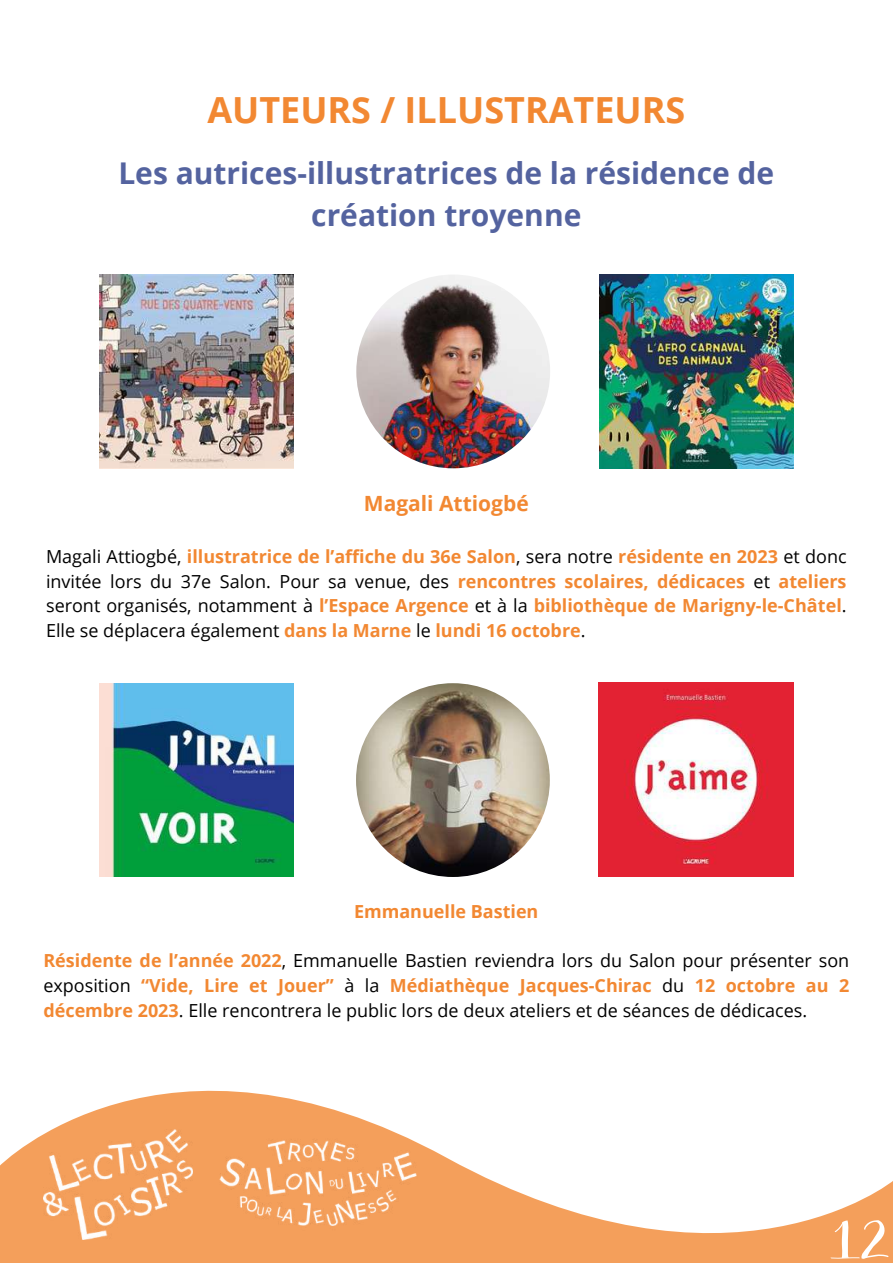
<style>
.page{position:relative;width:893px;height:1264px;background:#fff}
.page>*{position:absolute;margin:0;border:0;box-sizing:border-box;transform-origin:0 0}
.t1{font:700 36px "Open Sans";color:#f28832}
.t2{font:700 30px/41.5px "Open Sans";color:#54639f;text-align:center}
.t3{font:700 21px "Open Sans";color:#f28832}
.t4{font:700 18px/24.8px "Open Sans";color:#f28832;text-align:justify}
.t5{font:18px/24.8px "Open Sans";color:#000;text-align:justify}
.s1{font-weight:400;color:#000}
.s2{font-weight:700;color:#f28832}
</style>
<div class="page">
<svg style="left:0;top:1090px;width:892px;height:172px"></svg>
<img style="left:208px;top:1129px;width:220px;height:110px">
<img style="left:43px;top:1129px;width:150px;height:110px">
<img style="left:356px;top:683px;width:194px;height:194px;border-radius:50%">
<img style="left:599px;top:682px;width:194px;height:195px">
<img style="left:99px;top:683px;width:194px;height:194px">
<img style="left:356px;top:274px;width:194px;height:194px;border-radius:50%">
<img style="left:599px;top:274px;width:194px;height:194px">
<img style="left:100px;top:274px;width:193px;height:194px">
<svg style="left:830px;top:1220px;width:58px;height:38px"></svg>
<h1 class="t1" style="left:207px;top:84px;width:479px">AUTEURS / ILLUSTRATEURS</h1>
<h2 class="t2" style="left:118px;top:151px;width:657px">Les autrices-illustratrices de la résidence de création troyenne</h2>
<p class="t3" style="left:364px;top:489px;width:166px">Magali Attiogbé</p>
<p class="t4" style="left:46px;top:543px;width:802px"><span class="s1">Magali Attiogbé,</span> illustratrice de l’affiche du 36e Salon<span class="s1">, sera notre</span> résidente en 2023 <span class="s1">et donc invitée lors du 37e Salon. Pour sa venue, des</span> rencontres scolaires, dédicaces <span class="s1">et</span> ateliers <span class="s1">seront organisés, notamment à</span> l’Espace Argence <span class="s1">et à la</span> bibliothèque de Marigny-le-Châtel<span class="s1">.<br>Elle se déplacera également</span> dans la Marne <span class="s1">le</span> lundi 16 octobre<span class="s1">.</span></p>
<p class="t4" style="left:354px;top:898px;width:186px">Emmanuelle Bastien</p>
<p class="t5" style="left:43px;top:948px;width:807px"><span class="s2">Résidente de l’année 2022</span>, Emmanuelle Bastien reviendra lors du Salon pour présenter son exposition <span class="s2">“Vide, Lire et Jouer”</span> à la <span class="s2">Médiathèque Jacques-Chirac</span> du <span class="s2">12 octobre au 2 décembre 2023</span>. Elle rencontrera le public lors de deux ateliers et de séances de dédicaces.</p>
</div>
